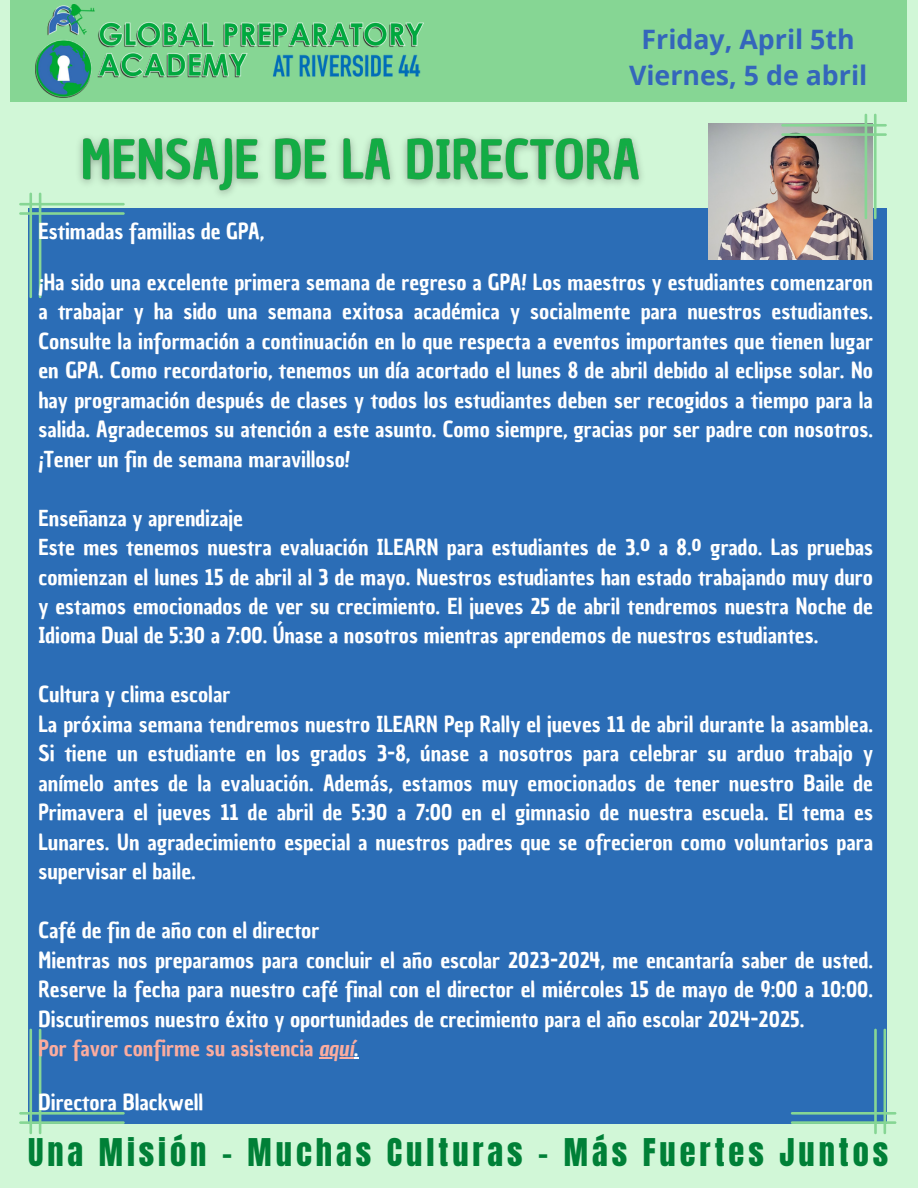
<style>
.page{position:relative;width:918px;height:1188px;background:#d1f7d7}
.page>*{position:absolute;margin:0;border:0;box-sizing:border-box;transform-origin:0 0}
.t1{font:32.55px "Anton";letter-spacing:.12em;color:#008037}
.t2{font:700 26.7px/36.5px "Open Sans";color:#3466bb;text-align:center}
.t3{font:21.6px/29.5px "Chau Philomene One";color:#fff}
.s1{color:#fbac9f}
.s2{font-style:italic;color:#fbac9f}
</style>
<div class="page">
<div style="left:11px;top:0;width:896px;height:101px;background:#86d694"></div>
<img style="left:36px;top:5px;width:388px;height:92px">
<div style="left:28px;top:208px;width:859px;height:916px;background:#2b6db6"></div>
<svg style="left:19px;top:1029px;width:106px;height:105px"></svg>
<svg style="left:791px;top:1029px;width:105px;height:105px"></svg>
<svg style="left:19px;top:193px;width:106px;height:105px"></svg>
<hr style="left:319px;top:1057px;width:35px;height:2px;background:#fbac9f">
<img style="left:709px;top:124px;width:164px;height:136px">
<img style="left:781px;top:114px;width:106px;height:105px">
<img style="left:68px;top:136px;width:574px;height:70px">
<p class="t2" style="left:629px;top:20px;width:240px">Friday, April 5th<br>Viernes, 5 de abril</p>
<p class="t3" style="left:39px;top:216px;width:227px">Estimadas familias de GPA,</p>
<p class="t3" style="left:39px;top:267px;width:836px;text-align:justify">¡Ha sido una excelente primera semana de regreso a GPA! Los maestros y estudiantes comenzaron a trabajar y ha sido una semana exitosa académica y socialmente para nuestros estudiantes.<br>Consulte la información a continuación en lo que respecta a eventos importantes que tienen lugar en GPA. Como recordatorio, tenemos un día acortado el lunes 8 de abril debido al eclipse solar. No hay programación después de clases y todos los estudiantes deben ser recogidos a tiempo para la salida. Agradecemos su atención a este asunto. Como siempre, gracias por ser padre con nosotros. ¡Tener un fin de semana maravilloso!</p>
<p class="t3" style="left:39px;top:503px;width:836px">Enseñanza y aprendizaje<br>Este mes tenemos nuestra evaluación ILEARN para estudiantes de 3.º a 8.º grado. Las pruebas comienzan el lunes 15 de abril al 3 de mayo. Nuestros estudiantes han estado trabajando muy duro y estamos emocionados de ver su crecimiento. El jueves 25 de abril tendremos nuestra Noche de Idioma Dual de 5:30 a 7:00. Únase a nosotros mientras aprendemos de nuestros estudiantes.</p>
<p class="t3" style="left:39px;top:680px;width:836px">Cultura y clima escolar<br>La próxima semana tendremos nuestro ILEARN Pep Rally el jueves 11 de abril durante la asamblea.<br>Si tiene un estudiante en los grados 3-8, únase a nosotros para celebrar su arduo trabajo y anímelo antes de la evaluación. Además, estamos muy emocionados de tener nuestro Baile de Primavera el jueves 11 de abril de 5:30 a 7:00 en el gimnasio de nuestra escuela. El tema es Lunares. Un agradecimiento especial a nuestros padres que se ofrecieron como voluntarios para supervisar el baile.</p>
<p class="t3" style="left:39px;top:916px;width:836px">Café de fin de año con el director<br>Mientras nos preparamos para concluir el año escolar 2023-2024, me encantaría saber de usted.<br>Reserve la fecha para nuestro café final con el director el miércoles 15 de mayo de 9:00 a 10:00.<br>Discutiremos nuestro éxito y oportunidades de crecimiento para el año escolar 2024-2025.<br><span class="s1">Por favor confirme su asistencia</span> <span class="s2">aquí</span>.</p>
<p class="t3" style="left:39px;top:1087px;width:166px">Directora Blackwell</p>
<h1 class="t1" style="left:28px;top:1129px;width:862px">Una Misión - Muchas Culturas - Más Fuertes Juntos</h1>
</div>
